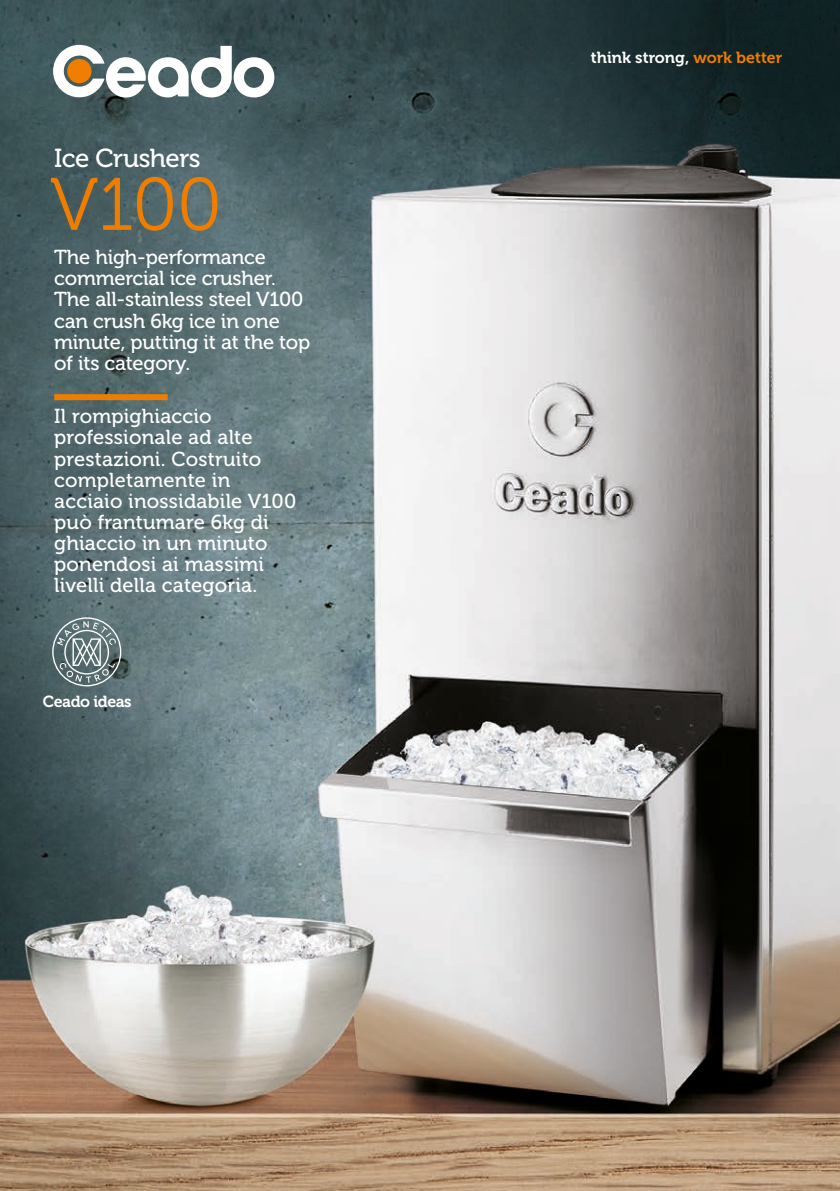
<style>
.page{position:relative;width:840px;height:1191px;background:#fff}
.page>*{position:absolute;margin:0;border:0;box-sizing:border-box;transform-origin:0 0}
.t1{font:74px "Museo 300";color:#ef7d00}
.t2{font:26px "Museo 500";letter-spacing:-.02em;color:#fff}
.t3{font:20.2px/21.2px "Museo 500";letter-spacing:.01em;color:#fff}
.t4{font:20.2px/21.2px "Museo 500";letter-spacing:-.01em;color:#fff}
.t5{font:16px "Museo 700";letter-spacing:-.005em;color:#fff}
.t6{font:16px "Museo 700";letter-spacing:-.03em;color:#fff}
.s1{color:#ef7d00}
</style>
<div class="page">
<img style="left:0;top:0;width:839px;height:1191px">
<svg style="left:52px;top:617px;width:69px;height:69px;background:#77888a"></svg>
<svg style="left:53px;top:45px;width:221px;height:53px"></svg>
<div style="left:67px;top:59px;width:24px;height:24px;background:#ef7d00;border-radius:50%"></div>
<div style="left:54px;top:394px;width:114px;height:6px;background:#ef7d00"></div>
<p class="t2" style="left:54px;top:144px;width:148px">Ice Crushers</p>
<h1 class="t1" style="left:50px;top:164px;width:173px">V100</h1>
<p class="t4" style="left:54px;top:247px;width:257px">The high-performance commercial ice crusher.<br>The all-stainless steel V100 can crush 6kg ice in one minute, putting it at the top of its category.</p>
<p class="t3" style="left:54px;top:406px;width:243px">Il rompighiaccio professionale ad alte prestazioni. Costruito completamente in acciaio inossidabile V100 può frantumare 6kg di ghiaccio in un minuto ponendosi ai massimi livelli della categoria.</p>
<p class="t6" style="left:43px;top:692px;width:90px">Ceado ideas</p>
<p class="t5" style="left:590px;top:49px;width:193px">think strong, <span class="s1">work better</span></p>
</div>
